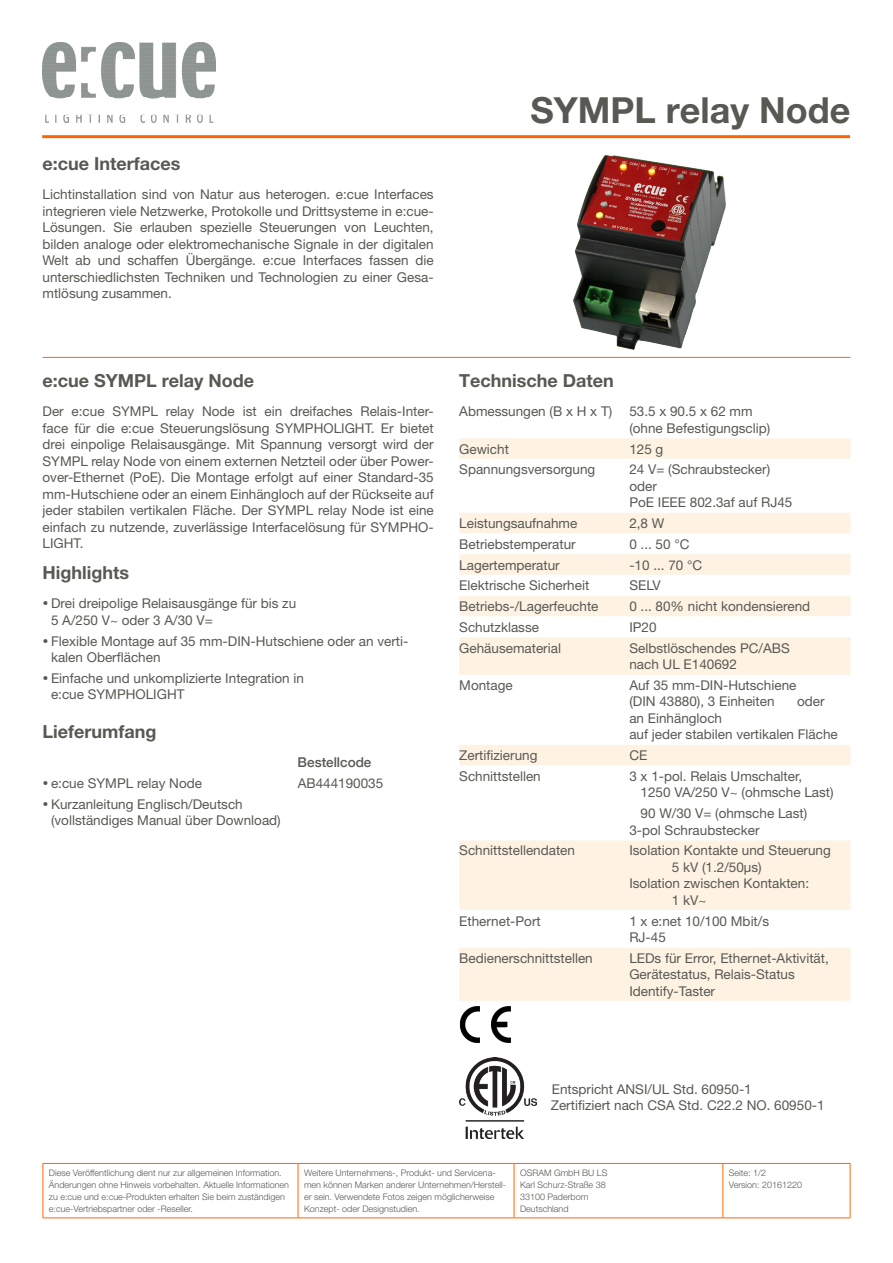
<style>
.page{position:relative;width:893px;height:1263px;background:#fff}
.page>*{position:absolute;margin:0;border:0;box-sizing:border-box;transform-origin:0 0}
.t1{font:700 36px "Helvetica Neue LT Pro";color:#585953}
.Header1{font:700 18px "Helvetica Neue LT Pro";color:#585953}
.FloatTextJustified{font:13.5px/16.5px "Helvetica Neue LT Pro";color:#585953}
.FloatTextChapterBar{font:13.5px/16.5px "Helvetica Neue LT Pro";color:#585953}
.FloatTextChapterBarB{font:13.5px/16.5px "Helvetica Neue LT Pro";color:#585953}
.FloatTextLeft{font:13.5px/16.5px "Helvetica Neue LT Pro";color:#585953}
.FloatTextBulletedIns{font:500 13.5px "Helvetica Neue LT";color:#585953}
.Disclaimer{font:300 9px/12px "Helvetica Neue LT Pro";color:#585953}
</style>
<div class="page">
<hr style="left:43px;top:1163px;width:255px;height:1px;background:#f60">
<hr style="left:43px;top:1164px;width:1px;height:53px;background:#f60">
<hr style="left:298px;top:1163px;width:216px;height:1px;background:#f60">
<hr style="left:298px;top:1164px;width:1px;height:53px;background:#f60">
<hr style="left:514px;top:1163px;width:209px;height:1px;background:#f60">
<hr style="left:514px;top:1164px;width:1px;height:53px;background:#f60">
<hr style="left:723px;top:1163px;width:127px;height:1px;background:#f60">
<hr style="left:722px;top:1164px;width:1px;height:53px;background:#f60">
<hr style="left:850px;top:1164px;width:1px;height:53px;background:#f60">
<hr style="left:43px;top:1217px;width:255px;height:1px;background:#f60">
<hr style="left:298px;top:1217px;width:216px;height:1px;background:#f60">
<hr style="left:514px;top:1217px;width:209px;height:1px;background:#f60">
<hr style="left:723px;top:1217px;width:127px;height:1px;background:#f60">
<hr style="left:42px;top:135px;width:808px;height:3px;background:#f60">
<img style="left:43px;top:43px;width:173px;height:80px">
<hr style="left:43px;top:357px;width:807px;height:1px;background:#f60">
<div style="left:459px;top:438px;width:391px;height:21px;background:#fef2e3"></div>
<div style="left:459px;top:513px;width:391px;height:20px;background:#fef2e3"></div>
<div style="left:459px;top:554px;width:391px;height:21px;background:#fef2e3"></div>
<div style="left:459px;top:596px;width:391px;height:20px;background:#fef2e3"></div>
<div style="left:459px;top:637px;width:391px;height:38px;background:#fef2e3"></div>
<div style="left:459px;top:745px;width:391px;height:20px;background:#fef2e3"></div>
<div style="left:459px;top:840px;width:391px;height:70px;background:#fef2e3"></div>
<div style="left:459px;top:948px;width:391px;height:53px;background:#fef2e3"></div>
<img style="left:459px;top:1006px;width:52px;height:37px">
<img style="left:459px;top:1057px;width:77px;height:81px">
<img style="left:573px;top:155px;width:153px;height:195px">
<h2 class="Header1" style="left:43px;top:153px;width:139px">e:cue Interfaces</h2>
<p class="FloatTextJustified" style="left:43px;top:186px;width:393px;text-align:justify">Lichtinstallation sind von Natur aus heterogen. e:cue Interfaces integrieren viele Netzwerke, Protokolle und Drittsysteme in e:cue-Lösungen. Sie erlauben spezielle Steuerungen von Leuchten, bilden analoge oder elektromechanische Signale in der digitalen Welt ab und schaffen Übergänge. e:cue Interfaces fassen die unterschiedlichsten Techniken und Technologien zu einer Gesa&shy;mtlösung zusammen.</p>
<h1 class="t1" style="left:530px;top:88px;width:322px">SYMPL relay Node</h1>
<p class="Header1" style="left:43px;top:369px;width:213px">e:cue SYMPL relay Node</p>
<p class="FloatTextJustified" style="left:43px;top:403px;width:393px;text-align:justify">Der e:cue SYMPL relay Node ist ein dreifaches Relais-Inter&shy;face für die e:cue Steuerungslösung SYMPHOLIGHT. Er bietet drei einpolige Relaisausgänge. Mit Spannung versorgt wird der SYMPL relay Node von einem externen Netzteil oder über Power&shy;over-Ethernet (PoE). Die Montage erfolgt auf einer Standard-35 mm-Hutschiene oder an einem Einhängloch auf der Rückseite auf jeder stabilen vertikalen Fläche. Der SYMPL relay Node ist eine einfach zu nutzende, zuverlässige Interfacelösung für SYMPHO-LIGHT.</p>
<p class="Header1" style="left:43px;top:561px;width:88px">Highlights</p>
<p class="FloatTextJustified" style="left:51px;top:595px;width:247px">Drei dreipolige Relaisausgänge für bis zu<br>5 A/250 V~ oder 3 A/30 V=</p>
<p class="FloatTextJustified" style="left:51px;top:632px;width:359px">Flexible Montage auf 35 mm-DIN-Hutschiene oder an verti&shy;kalen Oberflächen</p>
<p class="FloatTextJustified" style="left:51px;top:669px;width:255px">Einfache und unkomplizierte Integration in e:cue SYMPHOLIGHT</p>
<p class="Header1" style="left:43px;top:720px;width:115px">Lieferumfang</p>
<p class="FloatTextBulletedIns" style="left:298px;top:754px;width:75px">Bestellcode</p>
<p class="FloatTextJustified" style="left:51px;top:775px;width:153px">e:cue SYMPL relay Node</p>
<p class="FloatTextJustified" style="left:298px;top:775px;width:87px">AB444190035</p>
<p class="FloatTextJustified" style="left:51px;top:795px;width:231px">Kurzanleitung Englisch/Deutsch (vollständiges Manual über Download)</p>
<p class="Header1" style="left:459px;top:369px;width:156px">Technische Daten</p>
<p class="FloatTextChapterBar" style="left:459px;top:403px;width:155px">Abmessungen (B x H x T)</p>
<p class="FloatTextChapterBar" style="left:629px;top:403px;width:143px">53.5 x 90.5 x 62 mm (ohne Befestigungsclip)</p>
<p class="FloatTextChapterBarB" style="left:459px;top:440px;width:51px">Gewicht</p>
<p class="FloatTextChapterBarB" style="left:629px;top:440px;width:36px">125 g</p>
<p class="FloatTextChapterBar" style="left:459px;top:461px;width:138px">Spannungsversorgung</p>
<p class="FloatTextChapterBar" style="left:629px;top:461px;width:165px">24 V= (Schraubstecker) oder<br>PoE IEEE 802.3af auf RJ45</p>
<p class="FloatTextChapterBarB" style="left:459px;top:515px;width:120px">Leistungsaufnahme</p>
<p class="FloatTextChapterBarB" style="left:629px;top:515px;width:37px">2,8 W</p>
<p class="FloatTextChapterBar" style="left:459px;top:535px;width:118px">Betriebstemperatur</p>
<p class="FloatTextChapterBar" style="left:629px;top:535px;width:62px">0 ... 50 °C</p>
<p class="FloatTextChapterBarB" style="left:459px;top:556px;width:102px">Lagertemperatur</p>
<p class="FloatTextChapterBarB" style="left:629px;top:556px;width:74px">-10 ... 70 °C</p>
<p class="FloatTextChapterBar" style="left:459px;top:577px;width:132px">Elektrische Sicherheit</p>
<p class="FloatTextChapterBar" style="left:629px;top:577px;width:33px">SELV</p>
<p class="FloatTextChapterBarB" style="left:459px;top:598px;width:141px">Betriebs-/Lagerfeuchte</p>
<p class="FloatTextChapterBarB" style="left:629px;top:598px;width:182px">0 ... 80% nicht kondensierend</p>
<p class="FloatTextChapterBar" style="left:459px;top:618px;width:81px">Schutzklasse</p>
<p class="FloatTextChapterBar" style="left:629px;top:618px;width:29px">IP20</p>
<p class="FloatTextChapterBarB" style="left:459px;top:639px;width:103px">Gehäusematerial</p>
<p class="FloatTextChapterBarB" style="left:629px;top:639px;width:162px">Selbstlöschendes PC/ABS nach UL E140692</p>
<p class="FloatTextChapterBar" style="left:459px;top:676px;width:55px">Montage</p>
<p class="FloatTextChapterBar" style="left:629px;top:676px;width:169px">Auf 35 mm-DIN-Hutschiene (DIN 43880), 3 Einheiten</p>
<p class="FloatTextChapterBar" style="left:797px;top:693px;width:29px">oder</p>
<p class="FloatTextChapterBar" style="left:629px;top:709px;width:210px">an Einhängloch<br>auf jeder stabilen vertikalen Fläche</p>
<p class="FloatTextChapterBarB" style="left:459px;top:747px;width:80px">Zertifizierung</p>
<p class="FloatTextChapterBarB" style="left:629px;top:747px;width:19px">CE</p>
<p class="FloatTextChapterBar" style="left:459px;top:767px;width:83px">Schnittstellen</p>
<p class="FloatTextChapterBar" style="left:641px;top:767px;width:195px;text-indent:-11px">3 x 1-pol. Relais Umschalter,<br>1250 VA/250 V~ (ohmsche Last)</p>
<p class="FloatTextChapterBar" style="left:629px;top:805px;width:179px;text-indent:11px">90 W/30 V= (ohmsche Last)<br>3-pol Schraubstecker</p>
<p class="FloatTextChapterBarB" style="left:459px;top:842px;width:117px">Schnittstellendaten</p>
<p class="FloatTextChapterBarB" style="left:629px;top:842px;width:203px">Isolation Kontakte und Steuerung</p>
<p class="FloatTextChapterBarB" style="left:672px;top:858px;width:91px">5 kV (1.2/50μs)</p>
<p class="FloatTextChapterBarB" style="left:629px;top:875px;width:181px">Isolation zwischen Kontakten:</p>
<p class="FloatTextChapterBarB" style="left:672px;top:891px;width:36px">1 kV~</p>
<p class="FloatTextChapterBar" style="left:459px;top:912px;width:83px">Ethernet-Port</p>
<p class="FloatTextChapterBar" style="left:629px;top:912px;width:141px">1 x e:net 10/100 Mbit/s<br>RJ-45</p>
<p class="FloatTextChapterBarB" style="left:459px;top:949px;width:135px">Bedienerschnittstellen</p>
<p class="FloatTextChapterBarB" style="left:629px;top:949px;width:201px">LEDs für Error, Ethernet-Aktivität,<br>Gerätestatus, Relais-Status<br>Identify-Taster</p>
<p class="FloatTextLeft" style="left:551px;top:1080px;width:275px">Entspricht ANSI/UL Std. 60950-1<br>Zertifiziert nach CSA Std. C22.2 NO. 60950-1</p>
<p class="Disclaimer" style="left:49px;top:1166px;width:242px">Diese Veröffentlichung dient nur zur allgemeinen Information.<br>Änderungen ohne Hinweis vorbehalten. Aktuelle Informationen zu e:cue und e:cue-Produkten erhalten Sie beim zuständigen e:cue-Vertriebspartner oder -Reseller.</p>
<p class="Disclaimer" style="left:304px;top:1166px;width:204px">Weitere Unternehmens-, Produkt- und Servicena&shy;men können Marken anderer Unternehmen/Herstell&shy;er sein. Verwendete Fotos zeigen möglicherweise Konzept- oder Designstudien.</p>
<p class="Disclaimer" style="left:520px;top:1166px;width:89px">OSRAM GmbH BU LS<br>Karl Schurz-Straße 38<br>33100 Paderborn<br>Deutschland</p>
<p class="Disclaimer" style="left:729px;top:1166px;width:39px">Seite: 1/2</p>
<p class="Disclaimer" style="left:729px;top:1178px;width:75px">Version: 20161220</p>
</div>
